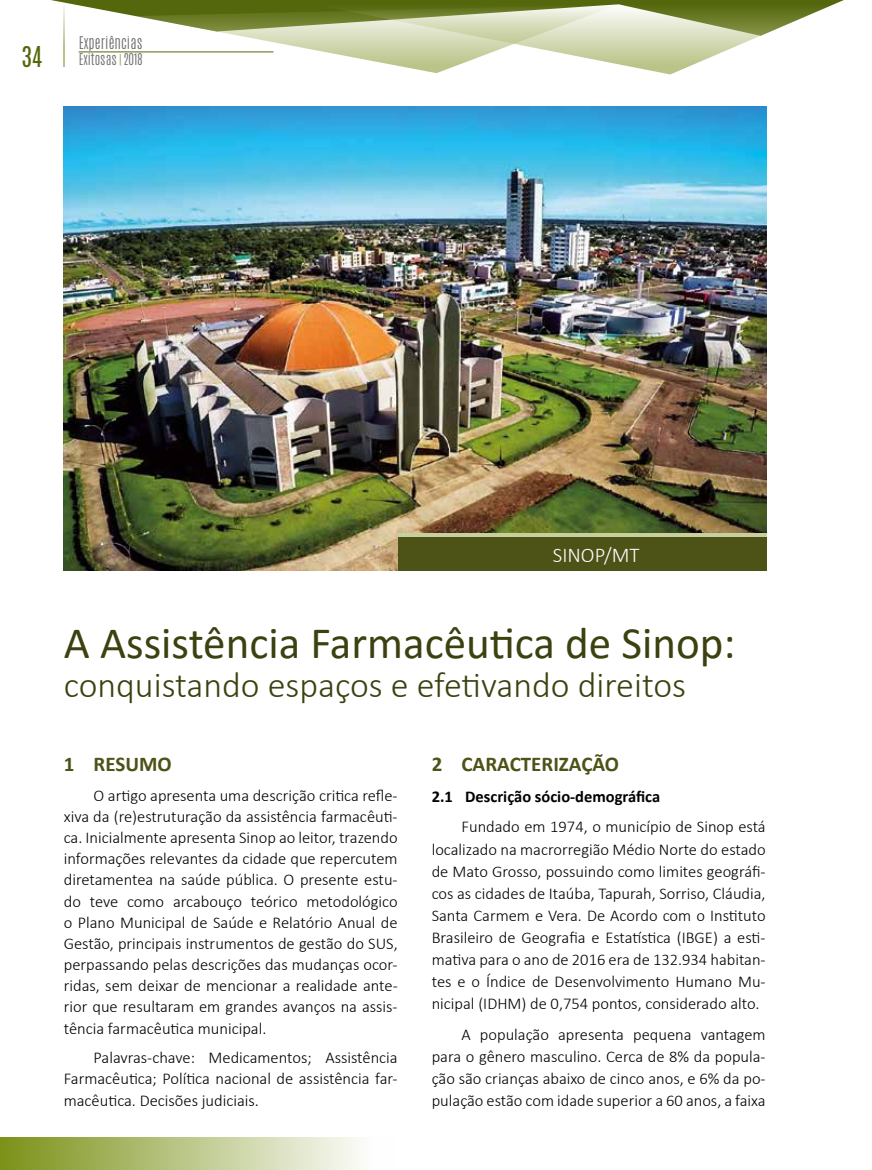
<style>
.page{position:relative;width:872px;height:1170px;background:#fff}
.page>*{position:absolute;margin:0;border:0;box-sizing:border-box;transform-origin:0 0}
.t1{font:45px "Calibri";color:#3c410f}
.t2{font:300 36px "Calibri";color:#3c410f}
.t3{font:24px "Antonio";color:#54670c}
.t4{font:700 21px "Calibri";color:#4d5217}
.t5{font:300 21px "Calibri";color:#fff}
.t6{font:300 16.5px/21.1px "Calibri";color:#000;text-align:justify}
.t7{font:700 16.5px "Calibri";color:#000}
.t8{font:300 14.55px "Antonio";letter-spacing:.005em;color:#706f6f}
.t9{font:300 13.5px "Antonio";color:#706f6f}
.s1{color:#54670c}
</style>
<div class="page">
<svg style="left:51px;top:0;width:232px;height:53px"></svg>
<svg style="left:283px;top:0;width:561px;height:74px"></svg>
<div style="left:0;top:1137px;width:396px;height:32px;background:linear-gradient(to right,#7b9219,#fff)"></div>
<hr style="left:63px;top:0;width:2px;height:67px;background:#bac388">
<hr style="left:79px;top:52px;width:194px;height:1px;background:#54670c">
<img style="left:64px;top:106px;width:702px;height:464px">
<hr style="left:398px;top:533px;width:368px;height:4px;background:#c7cf9f">
<div style="left:398px;top:537px;width:368px;height:33px;background:#4d5217"></div>
<h3 class="t3" style="left:21px;top:39px;width:23px">34</h3>
<p class="t8" style="left:79px;top:33px;width:65px">Experiências</p>
<p class="t9" style="left:79px;top:50px;width:65px">Exitosas <span class="s1">|</span> 2018</p>
<p class="t5" style="left:553px;top:541px;width:88px">SINOP/MT</p>
<h1 class="t1" style="left:64px;top:611px;width:673px">A Assistência Farmacêutica de Sinop:</h1>
<h2 class="t2" style="left:64px;top:662px;width:624px">conquistando espaços e efetivando direitos</h2>
<p class="t4" style="left:64px;top:751px;width:109px">1 RESUMO</p>
<p class="t6" style="left:64px;top:784px;width:335px;text-indent:30px">O artigo apresenta uma descrição critica refle&shy;xiva da (re)estruturação da assistência farmacêuti&shy;ca. Inicialmente apresenta Sinop ao leitor, trazendo informações relevantes da cidade que repercutem diretamentea na saúde pública. O presente estu&shy;do teve como arcabouço teórico metodológico o Plano Municipal de Saúde e Relatório Anual de Gestão, principais instrumentos de gestão do SUS, perpassando pelas descrições das mudanças ocor&shy;ridas, sem deixar de mencionar a realidade ante&shy;rior que resultaram em grandes avanços na assis&shy;tência farmacêutica municipal.</p>
<p class="t6" style="left:64px;top:1046px;width:335px;text-indent:30px">Palavras-chave: Medicamentos; Assistência Farmacêutica; Política nacional de assistência far&shy;macêutica. Decisões judiciais.</p>
<p class="t4" style="left:432px;top:751px;width:189px">2 CARACTERIZAÇÃO</p>
<p class="t7" style="left:432px;top:786px;width:230px">2.1 Descrição sócio-demográfica</p>
<p class="t6" style="left:432px;top:815px;width:335px;line-height:22px;text-indent:30px">Fundado em 1974, o município de Sinop está localizado na macrorregião Médio Norte do estado de Mato Grosso, possuindo como limites geográfi&shy;cos as cidades de Itaúba, Tapurah, Sorriso, Cláudia, Santa Carmem e Vera. De Acordo com o Instituto Brasileiro de Geografia e Estatística (IBGE) a esti&shy;mativa para o ano de 2016 era de 132.934 habitan&shy;tes e o Índice de Desenvolvimento Humano Mu&shy;nicipal (IDHM) de 0,754 pontos, considerado alto.</p>
<p class="t6" style="left:432px;top:1023px;width:335px;line-height:22px;text-indent:30px">A população apresenta pequena vantagem para o gênero masculino. Cerca de 8% da popula&shy;ção são crianças abaixo de cinco anos, e 6% da po&shy;pulação estão com idade superior a 60 anos, a faixa</p>
</div>
